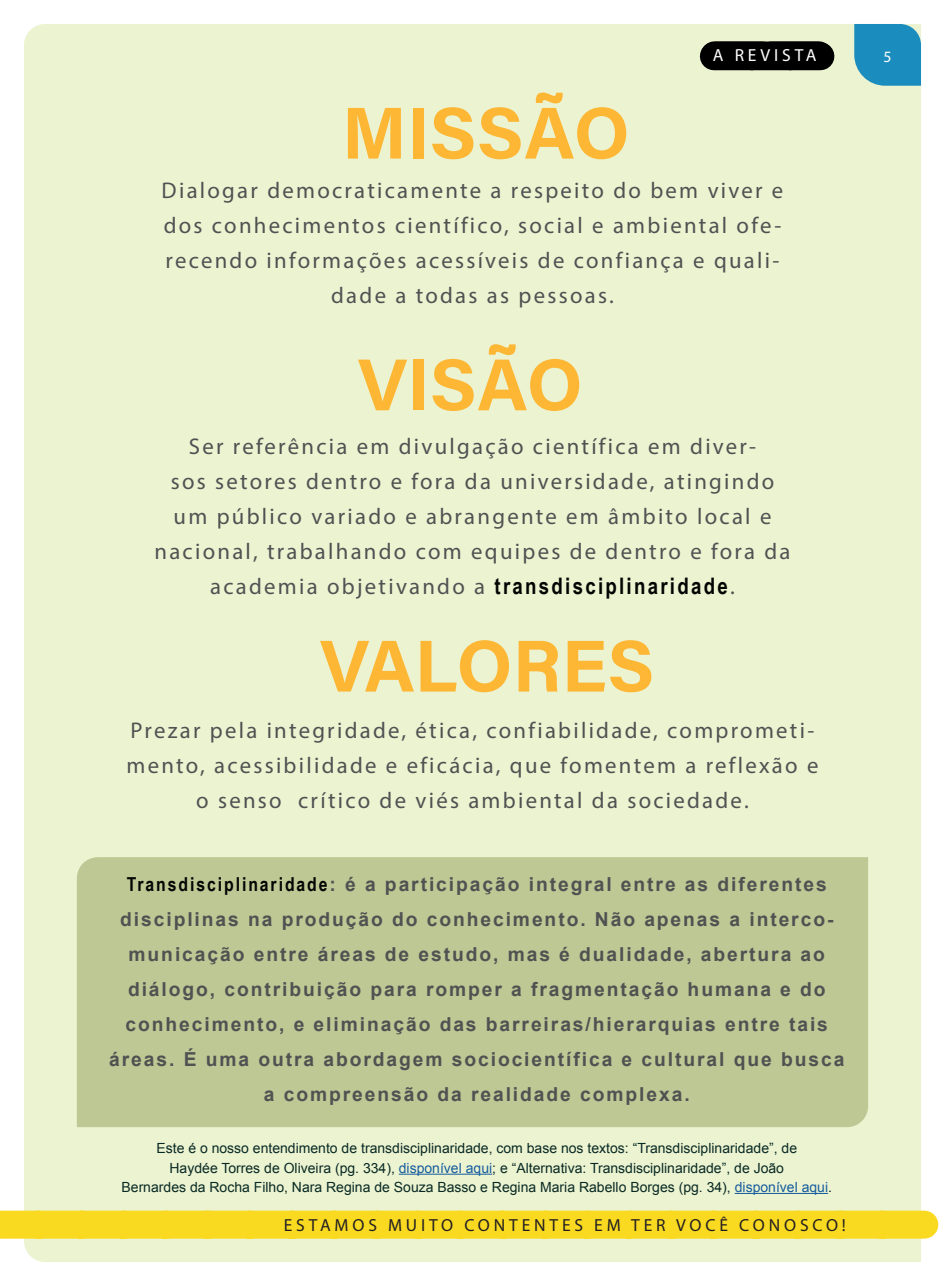
<style>
.page{position:relative;width:945px;height:1286px;background:#fff}
.page>*{position:absolute;margin:0;border:0;box-sizing:border-box;transform-origin:0 0}
.t1{font:73.5px "Acumin Variable Concept";letter-spacing:.04em;color:#fdb735}
.t2{font:22.75px/35px "Myriad Pro";letter-spacing:.1em;color:#505252;text-align:center}
.t3{font:700 19.25px/35px "Arial";letter-spacing:.1em;color:#505252;text-align:center}
.t4{font:17.5px "Myriad Pro";letter-spacing:.22em;color:#231f20}
.Header_Master_page_b{font:17.5px "Myriad Pro";letter-spacing:.22em;color:#fff}
.t5{font:15.75px "Myriad Pro";color:#fff}
.Normal_text_small_8p{font:14px "Arial";color:#092a24}
.s1{font-family:"Arial Narrow";font-weight:700;color:#040503}
.s2{font-family:"Arial Narrow";color:#040503}
.s3{color:#175d9e}
</style>
<div class="page">
<div style="left:24px;top:24px;width:897px;height:1237px;background:#ecf3d1"></div>
<div style="left:0;top:1210px;width:924px;height:28px;background:#fada21"></div>
<div style="left:77px;top:857px;width:791px;height:269px;background:#bdc894"></div>
<hr style="left:399px;top:1173px;width:93px;height:1px;background:#175d9e">
<hr style="left:735px;top:1192px;width:93px;height:1px;background:#175d9e">
<svg style="left:854px;top:24px;width:67px;height:62px;background:#2a94be"></svg>
<div style="left:714px;top:41px;width:106px;height:29px;background:#000001"></div>
<p class="Header_Master_page_b" style="left:713px;top:45px;width:105px">A REVISTA</p>
<p class="t5" style="left:883px;top:47px;width:10px">5</p>
<p class="Header_Master_page_b" style="left:712px;top:46px;width:108px">CONTENTS</p>
<p class="t1" style="left:342px;top:82px;width:288px">MISSÃO</p>
<p class="t2" style="left:162px;top:172px;width:623px">Dialogar democraticamente a respeito do bem viver e dos conhecimentos científico, social e ambiental ofe&shy;recendo informações acessíveis de confiança e quali&shy;dade a todas as pessoas.</p>
<p class="t1" style="left:358px;top:334px;width:225px">VISÃO</p>
<p class="t2" style="left:154px;top:428px;width:638px">Ser referência em divulgação científica em diver-<br>sos setores dentro e fora da universidade, atingindo um público variado e abrangente em âmbito local e nacional, trabalhando com equipes de dentro e fora da academia objetivando a <span class="s1">transdisciplinaridade</span>.</p>
<p class="t1" style="left:320px;top:615px;width:332px">VALORES</p>
<p class="t2" style="left:127px;top:712px;width:693px">Prezar pela integridade, ética, confiabilidade, comprometi&shy;mento, acessibilidade e eficácia, que fomentem a reflexão e o senso crítico de viés ambiental da sociedade.</p>
<p class="t3" style="left:109px;top:867px;width:737px"><span class="s2">Transdisciplinaridade</span>: é a participação integral entre as diferentes disciplinas na produção do conhecimento. Não apenas a interco&shy;municação entre áreas de estudo, mas é dualidade, abertura ao diálogo, contribuição para romper a fragmentação humana e do conhecimento, e eliminação das barreiras/hierarquias entre tais áreas. É uma outra abordagem sociocientífica e cultural que busca a compreensão da realidade complexa.</p>
<p class="Normal_text_small_8p" style="left:156px;top:1139px;width:642px">Este é o nosso entendimento de transdisciplinaridade, com base nos textos: “Transdisciplinaridade”, de</p>
<p class="Normal_text_small_8p" style="left:170px;top:1158px;width:616px">Haydée Torres de Oliveira (pg. 334), <span class="s3">disponível aqui</span>; e “Alternativa: Transdisciplinaridade”, de João</p>
<p class="Normal_text_small_8p" style="left:122px;top:1177px;width:712px">Bernardes da Rocha Filho, Nara Regina de Souza Basso e Regina Maria Rabello Borges (pg. 34), <span class="s3">disponível aqui</span>.</p>
<p class="t4" style="left:284px;top:1213px;width:564px">ESTAMOS MUITO CONTENTES EM TER VOCÊ CONOSCO!</p>
</div>
